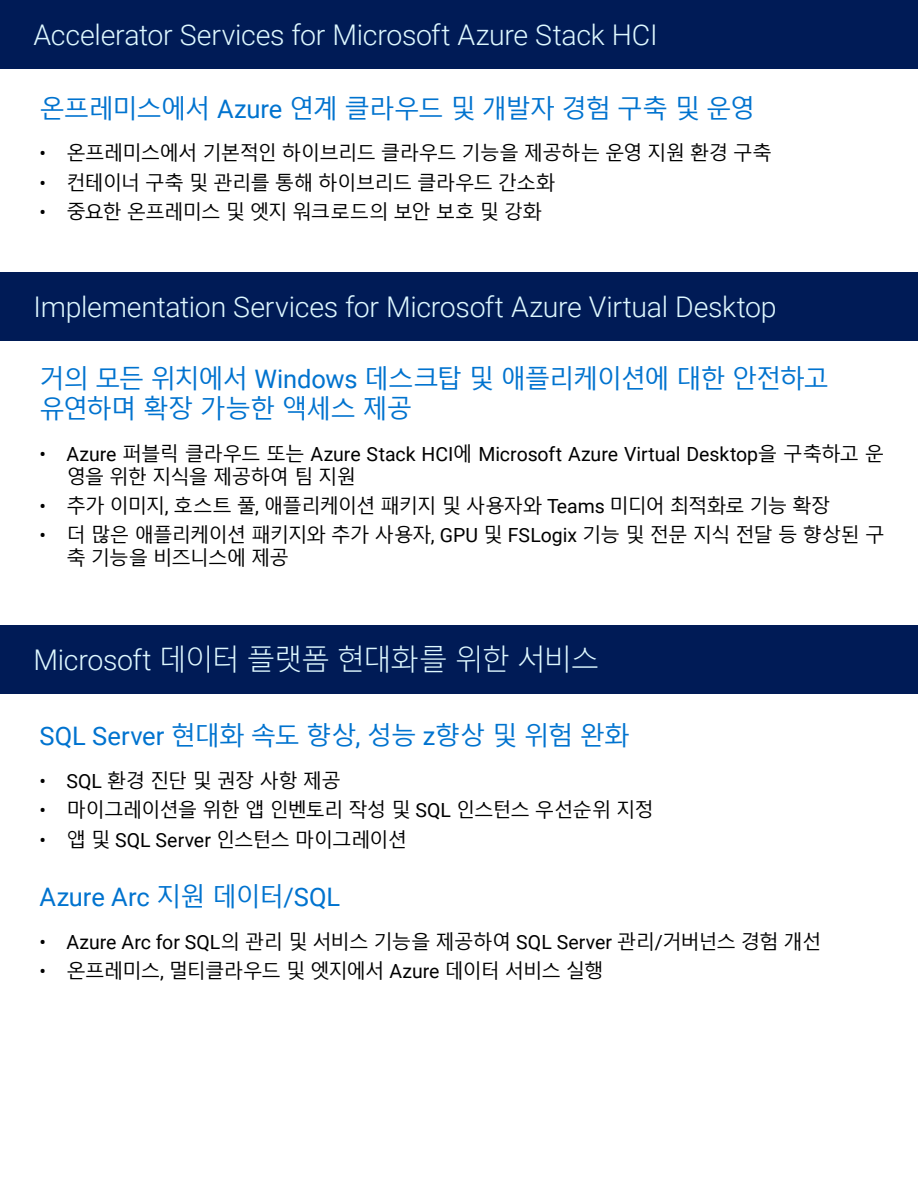
<style>
.page{position:relative;width:918px;height:1188px;background:#fff}
.page>*{position:absolute;margin:0;border:0;box-sizing:border-box;transform-origin:0 0}
.t1{font:300 28.5px "Roboto";letter-spacing:-.01em;color:#def8ff}
.t2{font:300 28.5px "Malgun Gothic";letter-spacing:-.055em;color:#def8ff}
.t3{font:25.5px/30.6px "Malgun Gothic";letter-spacing:-.055em;color:#0073cf}
.t4{font:25.5px "Roboto";color:#0073cf}
.t5{font:19.5px/22.5px "Malgun Gothic";letter-spacing:-.05em;color:#000}
.t6{font:19.5px "Roboto";color:#000}
.s1{font-family:"Roboto"}
.s2{font-family:"Malgun Gothic"}
</style>
<div class="page">
<div style="left:0;top:0;width:918px;height:69px;background:#001b56"></div>
<div style="left:0;top:272px;width:918px;height:69px;background:#001b56"></div>
<div style="left:0;top:625px;width:918px;height:69px;background:#001b56"></div>
<h1 class="t1" style="left:33px;top:14px;width:626px">Accelerator Services for Microsoft Azure Stack HCI</h1>
<h2 class="t3" style="left:39px;top:94px;width:717px">온프레미스에서 <span class="s1">Azure</span> 연계 클라우드 및 개발자 경험 구축 및 운영</h2>
<p class="t5" style="left:39px;top:142px;width:734px"><span class="s1">•</span> 온프레미스에서 기본적인 하이브리드 클라우드 기능을 제공하는 운영 지원 환경 구축</p>
<p class="t5" style="left:40px;top:172px;width:517px"><span class="s1">•</span> 컨테이너 구축 및 관리를 통해 하이브리드 클라우드 간소화</p>
<p class="t5" style="left:40px;top:201px;width:504px"><span class="s1">•</span> 중요한 온프레미스 및 엣지 워크로드의 보안 보호 및 강화</p>
<h1 class="t1" style="left:33px;top:287px;width:745px">Implementation Services for Microsoft Azure Virtual Desktop</h1>
<h2 class="t3" style="left:39px;top:364px;width:791px">거의 모든 위치에서 <span class="s1">Windows</span> 데스크탑 및 애플리케이션에 대한 안전하고 유연하며 확장 가능한 액세스 제공</h2>
<p class="t6" style="left:39px;top:441px;width:847px">• Azure <span class="s2">퍼블릭 클라우드 또는</span> Azure Stack HCI<span class="s2">에</span> Microsoft Azure Virtual Desktop<span class="s2">을 구축하고 운</span></p>
<p class="t5" style="left:66px;top:466px;width:291px">영을 위한 지식을 제공하여 팀 지원</p>
<p class="t5" style="left:39px;top:495px;width:793px"><span class="s1">•</span> 추가 이미지<span class="s1">,</span> 호스트 풀<span class="s1">,</span> 애플리케이션 패키지 및 사용자와 <span class="s1">Teams</span> 미디어 최적화로 기능 확장</p>
<p class="t5" style="left:67px;top:524px;width:820px;text-indent:-27px"><span class="s1">•</span> 더 많은 애플리케이션 패키지와 추가 사용자<span class="s1">, GPU</span> 및 <span class="s1">FSLogix</span> 기능 및 전문 지식 전달 등 향상된 구 축 기능을 비즈니스에 제공</p>
<h1 class="t2" style="left:33px;top:643px;width:567px"><span class="s1">Microsoft</span> 데이터 플랫폼 현대화를 위한 서비스</h1>
<h2 class="t3" style="left:39px;top:721px;width:592px"><span class="s1">SQL Server</span> 현대화 속도 향상<span class="s1">,</span> 성능 <span class="s1">z</span>향상 및 위험 완화</h2>
<p class="t5" style="left:39px;top:770px;width:303px"><span class="s1">• SQL</span> 환경 진단 및 권장 사항 제공</p>
<p class="t5" style="left:39px;top:799px;width:616px"><span class="s1">•</span> 마이그레이션을 위한 앱 인벤토리 작성 및 <span class="s1">SQL</span> 인스턴스 우선순위 지정</p>
<p class="t5" style="left:40px;top:829px;width:369px"><span class="s1">•</span> 앱 및 <span class="s1">SQL Server</span> 인스턴스 마이그레이션</p>
<h2 class="t4" style="left:39px;top:879px;width:302px">Azure Arc <span class="s2">지원 데이터</span>/SQL</h2>
<p class="t6" style="left:39px;top:928px;width:784px">• Azure Arc for SQL<span class="s2">의 관리 및 서비스 기능을 제공하여</span> SQL Server <span class="s2">관리</span>/<span class="s2">거버넌스 경험 개선</span></p>
<p class="t5" style="left:39px;top:960px;width:566px"><span class="s1">•</span> 온프레미스<span class="s1">,</span> 멀티클라우드 및 엣지에서 <span class="s1">Azure</span> 데이터 서비스 실행</p>
</div>
